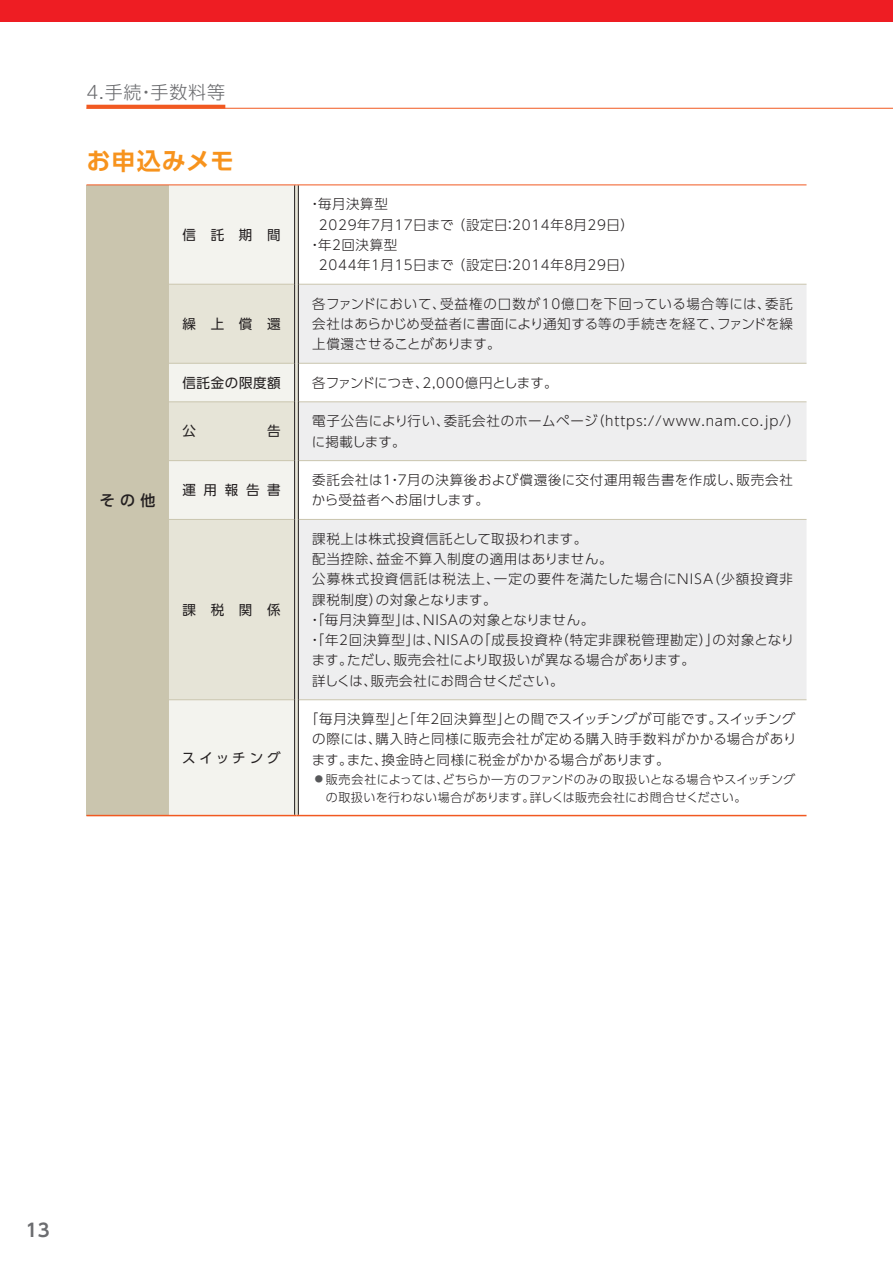
<style>
.page{position:relative;width:893px;height:1263px;background:#fff}
.page>*{position:absolute;margin:0;border:0;box-sizing:border-box;transform-origin:0 0}
.t1{font:700 24px "UD Shin Go Pro De";letter-spacing:.045em;color:#f7931d}
.t2{font:300 18px "UD Shin Go Pro";letter-spacing:.05em;color:#6c6d70}
.t3{font:700 18px "UD Shin Go Pro De";color:#6c6d70}
.t4{font:500 15px "UD Shin Go Pro";color:#231f20}
.t5{font:300 13.5px/20.2px "UD Shin Go Pro";letter-spacing:.045em;color:#231f20;text-align:justify}
.t6{font:300 13.5px "UD Shin Go Pro";letter-spacing:.015em;color:#231f20}
.t7{font:300 13.5px "UD Shin Go Pro";color:#231f20}
.t8{font:300 13.5px "UD Shin Go Pro";letter-spacing:.075em;color:#231f20}
.t9{font:13.5px "UD Shin Go Pro";letter-spacing:.57em;color:#231f20}
.t10{font:300 13.5px "UD Shin Go Pro";letter-spacing:.025em;color:#231f20}
.t11{font:13.5px "UD Shin Go Pro";letter-spacing:.045em;color:#231f20}
.t12{font:300 12px/18px "UD Shin Go Pro";letter-spacing:.025em;color:#231f20}
.s1{font-size:8.25px;color:#57585a}
</style>
<div class="page">
<div style="left:0;top:0;width:893px;height:21px;background:#ee1d23"></div>
<hr style="left:86px;top:108px;width:807px;height:1px;background:#f15921">
<svg style="left:86px;top:105px;width:139px;height:4px"></svg>
<div style="left:86px;top:185px;width:83px;height:630px;background:#cac5ae"></div>
<div style="left:169px;top:186px;width:125px;height:629px;background:#f3f3ee"></div>
<svg style="left:169px;top:285px;width:125px;height:414px;background:#e8e7dc"></svg>
<svg style="left:299px;top:285px;width:507px;height:414px;fill:#eeeeef"></svg>
<svg style="left:295px;top:186px;width:3px;height:98px"></svg>
<svg style="left:295px;top:284px;width:3px;height:79px"></svg>
<svg style="left:295px;top:363px;width:3px;height:39px"></svg>
<svg style="left:295px;top:402px;width:3px;height:59px"></svg>
<svg style="left:295px;top:461px;width:3px;height:58px"></svg>
<svg style="left:295px;top:519px;width:3px;height:181px"></svg>
<svg style="left:295px;top:700px;width:3px;height:115px"></svg>
<hr style="left:169px;top:284px;width:125px;height:1px;background:#cac5ae">
<hr style="left:299px;top:284px;width:507px;height:1px;background:#cac5ae">
<hr style="left:169px;top:363px;width:125px;height:1px;background:#cac5ae">
<hr style="left:299px;top:363px;width:507px;height:1px;background:#cac5ae">
<hr style="left:169px;top:401px;width:125px;height:1px;background:#cac5ae">
<hr style="left:299px;top:401px;width:507px;height:1px;background:#cac5ae">
<hr style="left:169px;top:460px;width:125px;height:1px;background:#cac5ae">
<hr style="left:299px;top:460px;width:507px;height:1px;background:#cac5ae">
<hr style="left:169px;top:519px;width:125px;height:1px;background:#cac5ae">
<hr style="left:299px;top:519px;width:507px;height:1px;background:#cac5ae">
<hr style="left:169px;top:699px;width:125px;height:1px;background:#cac5ae">
<hr style="left:299px;top:699px;width:507px;height:1px;background:#cac5ae">
<hr style="left:294px;top:185px;width:1px;height:99px;background:#231f20">
<hr style="left:298px;top:185px;width:1px;height:99px;background:#231f20">
<hr style="left:294px;top:284px;width:1px;height:79px;background:#231f20">
<hr style="left:298px;top:284px;width:1px;height:79px;background:#231f20">
<hr style="left:294px;top:363px;width:1px;height:39px;background:#231f20">
<hr style="left:298px;top:363px;width:1px;height:39px;background:#231f20">
<hr style="left:294px;top:402px;width:1px;height:59px;background:#231f20">
<hr style="left:298px;top:402px;width:1px;height:59px;background:#231f20">
<hr style="left:294px;top:461px;width:1px;height:58px;background:#231f20">
<hr style="left:298px;top:461px;width:1px;height:58px;background:#231f20">
<hr style="left:294px;top:519px;width:1px;height:181px;background:#231f20">
<hr style="left:298px;top:519px;width:1px;height:181px;background:#231f20">
<hr style="left:294px;top:700px;width:1px;height:115px;background:#231f20">
<hr style="left:298px;top:700px;width:1px;height:115px;background:#231f20">
<hr style="left:86px;top:815px;width:83px;height:1px;background:#f15921">
<hr style="left:169px;top:815px;width:127px;height:1px;background:#f15921">
<hr style="left:296px;top:815px;width:510px;height:1px;background:#f15921">
<hr style="left:86px;top:185px;width:83px;height:1px;background:#f15921">
<hr style="left:169px;top:185px;width:127px;height:1px;background:#f15921">
<hr style="left:296px;top:185px;width:510px;height:1px;background:#f15921">
<h2 class="t2" style="left:86px;top:78px;width:140px">4.手続・手数料等</h2>
<h1 class="t1" style="left:86px;top:141px;width:149px">お申込みメモ</h1>
<p class="t9" style="left:182px;top:224px;width:100px">信託期間</p>
<p class="t9" style="left:182px;top:313px;width:100px">繰上償還</p>
<p class="t5" style="left:308px;top:194px;width:81px">・毎月決算型</p>
<p class="t5" style="left:319px;top:214px;width:316px">2029年７月17日まで （設定日：2014年８月29日）</p>
<p class="t5" style="left:308px;top:234px;width:91px">・年２回決算型</p>
<p class="t5" style="left:319px;top:254px;width:316px">2044年１月15日まで （設定日：2014年８月29日）</p>
<p class="t5" style="left:312px;top:293px;width:482px">各ファンドにおいて、受益権の口数が10億口を下回っている場合等には、委託会社はあらかじめ受益者に書面により通知する等の手続きを経て、ファンドを繰上償還させることがあります。</p>
<p class="t4" style="left:100px;top:488px;width:57px">その他</p>
<p class="t11" style="left:182px;top:372px;width:100px">信託金の限度額</p>
<p class="t7" style="left:312px;top:372px;width:247px">各ファンドにつき、2,000億円とします。</p>
<p class="t9" style="left:182px;top:420px;width:15px">公</p>
<p class="t9" style="left:267px;top:420px;width:15px">告</p>
<p class="t5" style="left:312px;top:410px;width:490px">電子公告により行い、委託会社のホームページ（https://www.nam.co.jp/）に掲載します。</p>
<p class="t9" style="left:182px;top:479px;width:100px">運用報告書</p>
<p class="t5" style="left:312px;top:469px;width:482px">委託会社は１・７月の決算後および償還後に交付運用報告書を作成し、販売会社から受益者へお届けします。</p>
<p class="t9" style="left:182px;top:599px;width:100px">課税関係</p>
<p class="t9" style="left:182px;top:747px;width:100px">スイッチング</p>
<p class="t5" style="left:312px;top:528px;width:277px">課税上は株式投資信託として取扱われます。</p>
<p class="t5" style="left:312px;top:548px;width:302px">配当控除、益金不算入制度の適用はありません。</p>
<p class="t8" style="left:312px;top:568px;width:482px">公募株式投資信託は税法上、一定の要件を満たした場合にＮＩＳＡ（少額投資非</p>
<p class="t10" style="left:312px;top:589px;width:186px">課税制度）の対象となります。</p>
<p class="t7" style="left:308px;top:609px;width:288px">・「毎月決算型」は、ＮＩＳＡの対象となりません。</p>
<p class="t5" style="left:308px;top:629px;width:488px">・「年２回決算型」は、ＮＩＳＡの「成長投資枠（特定非課税管理勘定）」の対象となり</p>
<p class="t6" style="left:312px;top:649px;width:385px">ます。ただし、販売会社により取扱いが異なる場合があります。</p>
<p class="t6" style="left:312px;top:670px;width:253px">詳しくは、販売会社にお問合せください。</p>
<p class="t5" style="left:312px;top:708px;width:486px;text-indent:-7px">「毎月決算型」と「年２回決算型」との間でスイッチングが可能です。スイッチングの際には、購入時と同様に販売会社が定める購入時手数料がかかる場合があります。また、換金時と同様に税金がかかる場合があります。</p>
<p class="t12" style="left:326px;top:770px;width:471px;text-indent:-11px"><span class="s1">●</span> 販売会社によっては、どちらか一方のファンドのみの取扱いとなる場合やスイッチングの取扱いを行わない場合があります。詳しくは販売会社にお問合せください。</p>
<h2 class="t3" style="left:26px;top:1215px;width:25px">13</h2>
</div>
